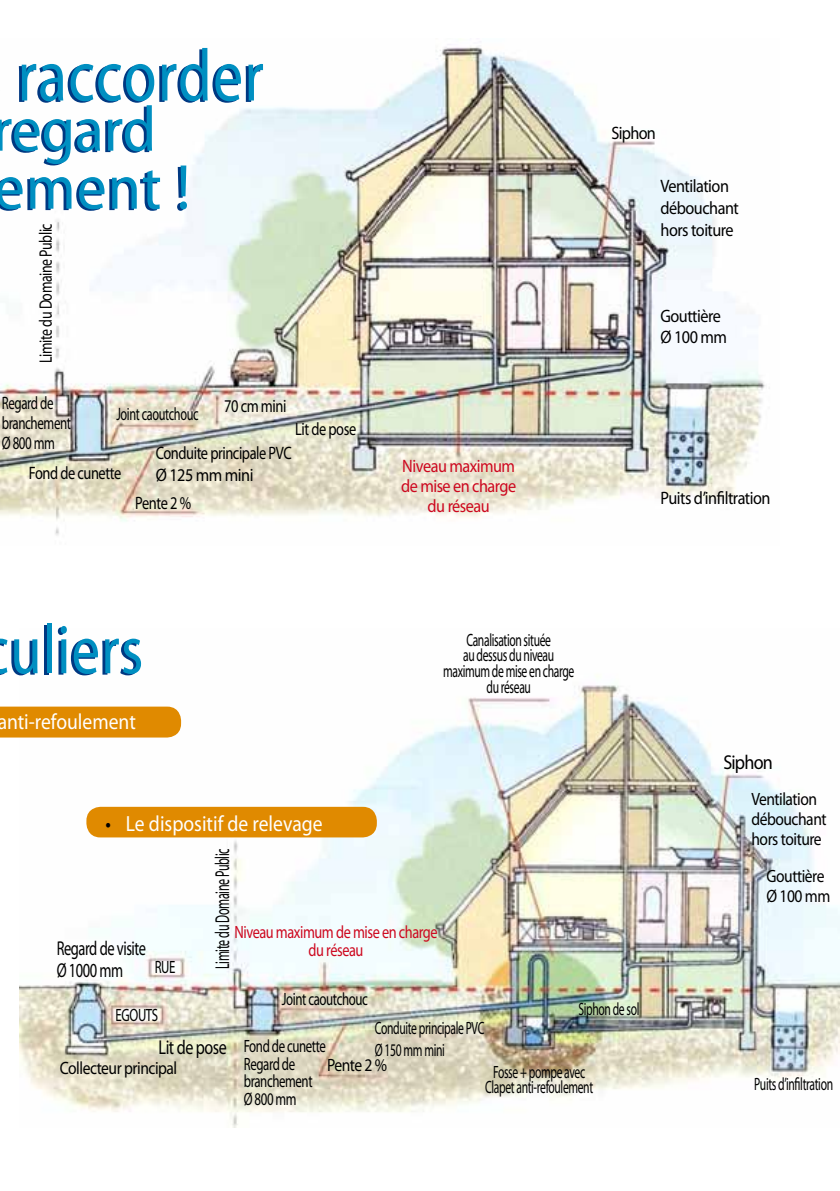
<style>
.page{position:relative;width:840px;height:1191px;background:#fff}
.page>*{position:absolute;margin:0;border:0;box-sizing:border-box;transform-origin:0 0}
.t1{font:74px "Myriad Pro";letter-spacing:.015em;color:#008fc1;scale:.81 1}
.t2{font:70px "Myriad Pro";letter-spacing:.02em;color:#008fc1;scale:.81 1}
.t3{font:64px/58px "Myriad Pro";color:#008fc1;scale:.93 1}
.t4{font:22px "Myriad Pro";color:#fff;scale:.89 1}
.t5{font:20px "Myriad Pro";letter-spacing:-.03em;color:#000;scale:.6 1}
.t6{font:20px/22.4px "Myriad Pro";letter-spacing:-.03em;color:#000;scale:.72 1}
.t7{font:20px "Myriad Pro";letter-spacing:-.03em;color:#000;scale:.8 1}
.t8{font:20px "Myriad Pro";letter-spacing:-.03em;color:#000;scale:.9 1}
.t9{font:18px/21.6px "Myriad Pro";letter-spacing:-.03em;color:#000;scale:.9 1}
.t10{font:18px/21.6px "Myriad Pro";letter-spacing:-.03em;color:#000;scale:.8 1}
.t11{font:18px/20px "Myriad Pro";letter-spacing:-.03em;color:#cd071e;text-align:center;scale:.9 1}
.t12{font:18px/20px "Myriad Pro";letter-spacing:-.03em;color:#000;scale:.72 1}
.t13{font:18px "Myriad Pro";letter-spacing:-.03em;color:#000;scale:.77 1}
.t14{font:18px "Myriad Pro";letter-spacing:-.03em;color:#000;scale:.68 1}
.t15{font:17.8px/15.6px "Myriad Pro";letter-spacing:-.03em;color:#000;text-align:center;scale:.65 1}
.t16{font:17.8px/20px "Myriad Pro";letter-spacing:-.03em;color:#000;scale:.87 1}
.t17{font:17.8px/17.8px "Myriad Pro";letter-spacing:-.03em;color:#000;scale:.72 1}
.t18{font:17.8px/17.8px "Myriad Pro";letter-spacing:-.03em;color:#cd071e;text-align:center;scale:.8 1}
.s1{color:#000}
</style>
<div class="page">
<img style="left:0;top:41px;width:770px;height:495px">
<img style="left:19px;top:675px;width:820px;height:452px">
<div style="left:0;top:706px;width:181px;height:31px;background:#e08a00"></div>
<div style="left:86px;top:807px;width:290px;height:30px;background:#e08a00;border-radius:14px"></div>
<h1 class="t1" style="left:18px;top:30px;width:305px">raccorder</h1>
<h3 class="t3" style="left:-7px;top:99px;width:213px">regard ement !</h3>
<p class="t13" style="left:35px;top:363px;width:182px;rotate:-90deg">Limite du Domaine Public</p>
<p class="t12" style="left:2px;top:392px;width:98px">Regard de branchement<br>Ø 800 mm</p>
<p class="t10" style="left:224px;top:395px;width:79px">70 cm mini</p>
<p class="t14" style="left:116px;top:403px;width:122px">Joint caoutchouc</p>
<p class="t10" style="left:295px;top:418px;width:78px">Lit de pose</p>
<p class="t10" style="left:156px;top:442px;width:171px">Conduite principale PVC<br>Ø 125 mm mini</p>
<p class="t10" style="left:29px;top:462px;width:117px">Fond de cunette</p>
<p class="t10" style="left:135px;top:492px;width:71px">Pente 2 %</p>
<h2 class="t2" style="left:10px;top:606px;width:166px">uliers</h2>
<p class="t4" style="left:-2px;top:708px;width:157px">anti-refoulement</p>
<p class="t4" style="left:105px;top:809px;width:245px"><span class="s1">•</span> Le dispositif de relevage</p>
<p class="t11" style="left:401px;top:455px;width:129px">N iveau maximum de mise en charge du réseau</p>
<p class="t9" style="left:611px;top:121px;width:51px">Siphon</p>
<p class="t9" style="left:660px;top:175px;width:88px">Ventilation débouchant hors toiture</p>
<p class="t9" style="left:660px;top:305px;width:75px">Gouttière<br>Ø 100 mm</p>
<p class="t9" style="left:660px;top:486px;width:124px">Puits d’infiltration</p>
<p class="t15" style="left:443px;top:632px;width:203px">Canalisation située<br>au dessus du niveau maximum de mise en charge du réseau</p>
<p class="t8" style="left:723px;top:750px;width:56px">Siphon</p>
<p class="t16" style="left:751px;top:788px;width:88px">Ventilation débouchant hors toiture</p>
<p class="t5" style="left:210px;top:969px;width:203px;rotate:-90deg">Limite du Domaine Public</p>
<p class="t18" style="left:234px;top:922px;width:255px">N iveau maximum de mise en charge du réseau</p>
<p class="t6" style="left:57px;top:936px;width:126px">Regard de visite<br>Ø 1000 mm</p>
<p class="t17" style="left:155px;top:957px;width:30px">RUE</p>
<p class="t17" style="left:116px;top:1005px;width:52px">EGO UTS</p>
<p class="t17" style="left:281px;top:990px;width:121px">Joint caoutchouc</p>
<p class="t15" style="left:578px;top:1000px;width:95px">Siphon de sol</p>
<p class="t15" style="left:374px;top:1017px;width:170px;line-height:21.4px;text-align:left">Conduite principale PVC<br>Ø 150 mm mini</p>
<p class="t17" style="left:243px;top:1036px;width:116px">Fond de cunette<br>Regard de branchement<br>Ø 800 mm</p>
<p class="t7" style="left:158px;top:1034px;width:87px">Lit de pose</p>
<p class="t16" style="left:327px;top:1054px;width:71px">Pente 2 %</p>
<p class="t16" style="left:60px;top:1058px;width:136px">Collecteur principal</p>
<p class="t15" style="left:485px;top:1063px;width:168px">Fosse + pompe avec<br>Clapet anti-refoulement</p>
<p class="t16" style="left:766px;top:865px;width:75px">Gouttière<br>Ø 100 mm</p>
<p class="t15" style="left:753px;top:1076px;width:123px">Puits d’infiltration</p>
</div>
